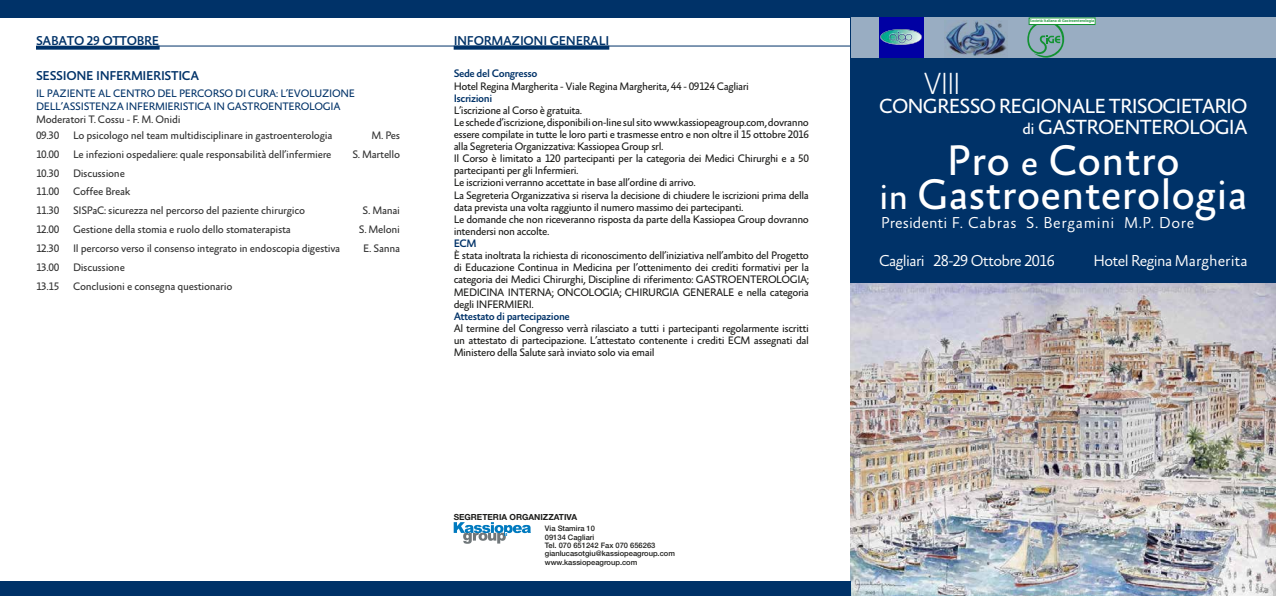
<style>
.page{position:relative;width:1276px;height:596px;background:#fff}
.page>*{position:absolute;margin:0;border:0;box-sizing:border-box;transform-origin:0 0}
.t1{font:43.3px/34.8px "Absara Sans TF";color:#fff;text-align:center}
.t2{font:100 31px "Absara Sans TF";color:#fff}
.t3{font:20.7px/20.8px "Absara Sans TF";letter-spacing:-.04em;color:#fff;text-align:right}
.t4{font:300 16px "Absara Sans TF";letter-spacing:.04em;color:#fff}
.t5{font:300 16px "Absara Sans TF";letter-spacing:-.04em;color:#fff}
.t6{font:300 16px "Absara Sans TF";letter-spacing:-.02em;color:#fff}
.t7{font:500 13px "Absara Sans TF";letter-spacing:-.025em;color:#003268}
.t8{font:11px/12.1px "Absara Sans TF";letter-spacing:-.04em;color:#1d1d1b;text-align:justify}
.t9{font:11px/18.9px "Absara Sans TF";letter-spacing:-.025em;color:#333}
.t10{font:11px/12.1px "Absara Sans TF";letter-spacing:-.025em;color:#003268}
.t11{font:500 11px "Absara Sans TF";letter-spacing:-.04em;color:#003268}
.t12{font:700 8.4px "Helvetica Neue LT Std";color:#1d1d1b}
.t13{font:500 7.5px/8.3px "Helvetica Neue LT Std";color:#1d1d1b}
.t14{font:600 4.1px "Myriad Pro";color:#129232}
.s1{font-size:16px}
.s2{font-size:36.8px}
</style>
<div class="page">
<img style="left:850px;top:283px;width:426px;height:312px">
<div style="left:850px;top:0;width:426px;height:283px;background:#003268"></div>
<div style="left:0;top:0;width:850px;height:18px;background:#003268"></div>
<div style="left:0;top:581px;width:850px;height:14px;background:#003268"></div>
<div style="left:850px;top:18px;width:426px;height:40px;background:#99adc2"></div>
<div style="left:879px;top:18px;width:45px;height:40px;background:#0000a3"></div>
<img style="left:891px;top:34px;width:31px;height:11px">
<img style="left:880px;top:29px;width:41px;height:15px">
<img style="left:889px;top:32px;width:24px;height:12px">
<svg style="left:1027px;top:21px;width:37px;height:37px"></svg>
<div style="left:1029px;top:18px;width:66px;height:6px;background:#fff"></div>
<div style="left:1029px;top:18px;width:66px;height:7px;border:1px solid #129232"></div>
<img style="left:944px;top:21px;width:63px;height:35px">
<svg style="left:454px;top:47px;width:155px;height:3px"></svg>
<hr style="left:156px;top:46px;width:694px;height:1px;background:#003268">
<svg style="left:36px;top:46px;width:124px;height:4px"></svg>
<svg style="left:454px;top:522px;width:77px;height:21px"></svg>
<p class="t7" style="left:36px;top:34px;width:125px">SABATO 29 OTTOBRE</p>
<p class="t7" style="left:454px;top:34px;width:157px">INFORMAZIONI GENERALI</p>
<p class="t7" style="left:36px;top:68px;width:165px">SESSIONE INFERMIERISTICA</p>
<p class="t10" style="left:36px;top:88px;width:321px">IL PAZIENTE AL CENTRO DEL PERCORSO DI CURA: L’EVOLUZIONE<br>DELL’ASSISTENZA INFERMIERISTICA IN GASTROENTEROLOGIA</p>
<p class="t9" style="left:36px;top:111px;width:298px;line-height:16px">Moderatori T. Cossu - F. M. Onidi<br>09.30 Lo psicologo nel team multidisciplinare in gastroenterologia</p>
<p class="t9" style="left:371px;top:126px;width:30px">M. Pes</p>
<p class="t9" style="left:36px;top:145px;width:297px">10.00 Le infezioni ospedaliere: quale responsabilità dell’infermiere</p>
<p class="t9" style="left:352px;top:145px;width:49px">S. Martello</p>
<p class="t9" style="left:36px;top:164px;width:271px">10.30 Discussione<br>11.00 Coffee Break<br>11.30 SISPaC: sicurezza nel percorso del paziente chirurgico</p>
<p class="t9" style="left:363px;top:202px;width:39px">S. Manai</p>
<p class="t9" style="left:36px;top:220px;width:256px">12.00 Gestione della stomia e ruolo dello stomaterapista</p>
<p class="t9" style="left:359px;top:220px;width:43px">S. Meloni</p>
<p class="t9" style="left:36px;top:239px;width:306px">12.30 Il percorso verso il consenso integrato in endoscopia digestiva</p>
<p class="t9" style="left:363px;top:239px;width:38px">E. Sanna</p>
<p class="t9" style="left:36px;top:258px;width:198px">13.00 Discussione<br>13.15 Conclusioni e consegna questionario</p>
<p class="t11" style="left:454px;top:68px;width:85px">Sede del Congresso</p>
<p class="t8" style="left:454px;top:80px;width:297px">Hotel Regina Margherita - Viale Regina Margherita, 44 - 09124 Cagliari</p>
<p class="t11" style="left:454px;top:92px;width:40px">Iscrizioni</p>
<p class="t8" style="left:454px;top:104px;width:357px;text-align:left">L’iscrizione al Corso è gratuita.<br>Le schede d’iscrizione, disponibili on-line sul sito www.kassiopeagroup.com, dovranno essere compilate in tutte le loro parti e trasmesse entro e non oltre il 15 ottobre 2016 alla Segreteria Organizzativa: Kassiopea Group srl.<br>Il Corso è limitato a 120 partecipanti per la categoria dei Medici Chirurghi e a 50 partecipanti per gli Infermieri.<br>Le iscrizioni verranno accettate in base all’ordine di arrivo.<br>La Segreteria Organizzativa si riserva la decisione di chiudere le iscrizioni prima della data prevista una volta raggiunto il numero massimo dei partecipanti.<br>Le domande che non riceveranno risposta da parte della Kassiopea Group dovranno intendersi non accolte.</p>
<p class="t11" style="left:454px;top:237px;width:25px">ECM</p>
<p class="t8" style="left:454px;top:250px;width:357px">È stata inoltrata la richiesta di riconoscimento dell’iniziativa nell’ambito del Progetto di Educazione Continua in Medicina per l’ottenimento dei crediti formativi per la categoria dei Medici Chirurghi, Discipline di riferimento: GASTROENTEROLOGIA; MEDICINA INTERNA; ONCOLOGIA; CHIRURGIA GENERALE e nella categoria degli INFERMIERI.</p>
<p class="t11" style="left:454px;top:310px;width:118px">Attestato di partecipazione</p>
<p class="t8" style="left:454px;top:322px;width:357px">Al termine del Congresso verrà rilasciato a tutti i partecipanti regolarmente iscritti un attestato di partecipazione. L’attestato contenente i crediti ECM assegnati dal Ministero della Salute sarà inviato solo via email</p>
<p class="t12" style="left:454px;top:511px;width:125px">SEGRETERIA ORGANIZZATIVA</p>
<p class="t13" style="left:545px;top:524px;width:132px">Via Stamira 10<br>09134 Cagliari<br>Tel. 070 651242 Fax 070 656263 gianlucasotgiu@kassiopeagroup.com www.kassiopeagroup.com</p>
<p class="t14" style="left:1030px;top:18px;width:66px">Società Italiana di Gastroenterologia</p>
<h2 class="t2" style="left:923px;top:68px;width:39px">VIII</h2>
<h3 class="t3" style="left:879px;top:97px;width:370px">CONGRESSO REGIONALE TRISOCIETARIO <span class="s1">di</span> GASTROENTEROLOGIA</h3>
<h1 class="t1" style="left:879px;top:145px;width:370px">Pro <span class="s2">e</span> Contro<br><span class="s2">in</span> Gastroenterologia</h1>
<h3 class="t4" style="left:881px;top:214px;width:315px">Presidenti F. Cabras S. Bergamini M.P. Dore</h3>
<h3 class="t5" style="left:879px;top:252px;width:177px">Cagliari 28-29 Ottobre 2016</h3>
<h3 class="t6" style="left:1093px;top:252px;width:156px">Hotel Regina Margherita</h3>
</div>
